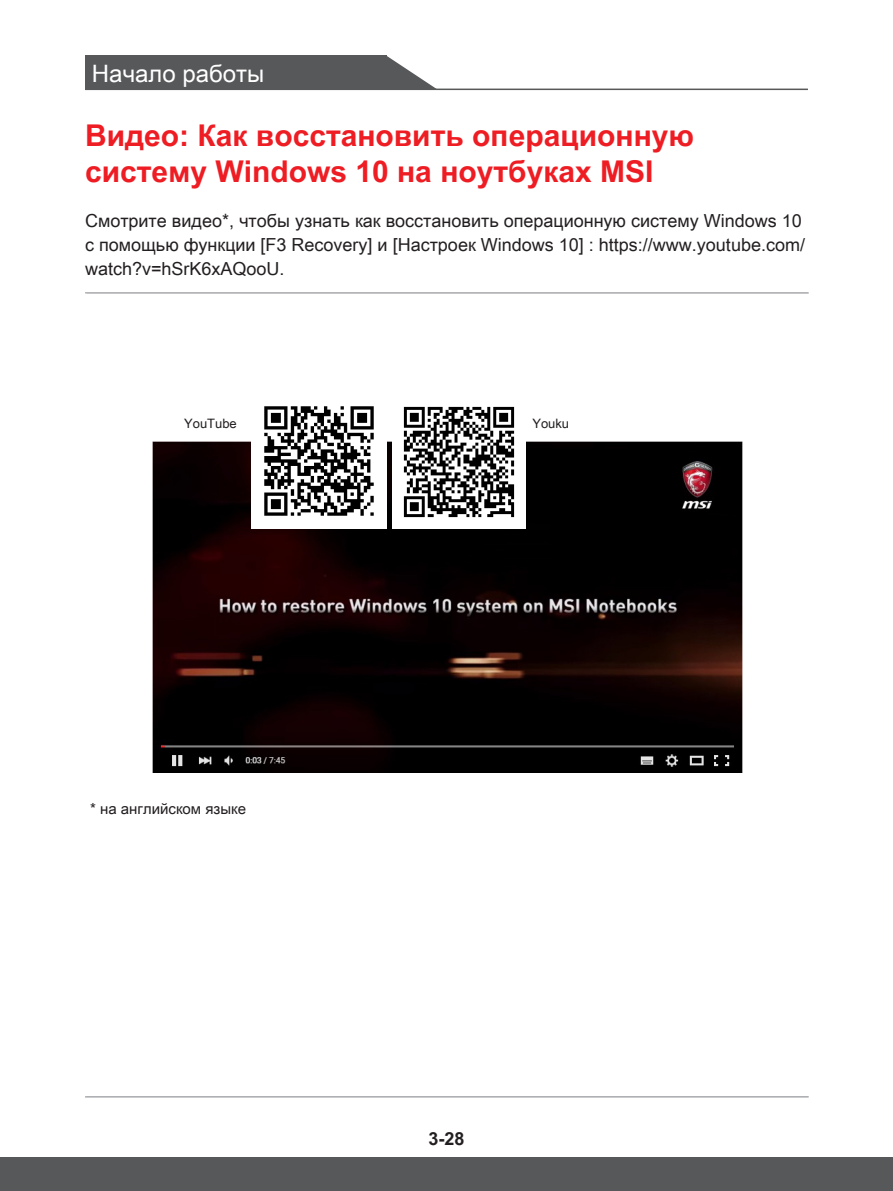
<style>
.page{position:relative;width:893px;height:1191px;background:#fff}
.page>*{position:absolute;margin:0;border:0;box-sizing:border-box;transform-origin:0 0}
.Title_1{font:700 30px/36px "Arial Unicode MS";color:#ee1d23}
.t1{font:24px "Arial Unicode MS";color:#fff}
.Text_Left_-_8{font:18px/24px "Arial Unicode MS";color:#231f20}
.t2{font:700 18px "Arial Unicode MS";color:#231f20}
.t3{font:15px "Arial Unicode MS";color:#231f20}
.t4{font:12.9px "Arial Unicode MS";color:#231f20}
</style>
<div class="page">
<div style="left:85px;top:56px;width:301px;height:34px;background:#57585a"></div>
<svg style="left:386px;top:56px;width:52px;height:33px"></svg>
<hr style="left:85px;top:89px;width:723px;height:1px;background:#57585a">
<div style="left:0;top:1157px;width:893px;height:34px;background:#57585a"></div>
<hr style="left:85px;top:292px;width:724px;height:2px;background:#a8a9ad">
<hr style="left:85px;top:1096px;width:724px;height:1px;background:#a8a9ad">
<img style="left:152px;top:441px;width:590px;height:331px">
<img style="left:392px;top:406px;width:133px;height:122px">
<img style="left:252px;top:406px;width:134px;height:122px">
<h2 class="t1" style="left:92px;top:56px;width:174px">Начало работы</h2>
<p class="Title_1" style="left:85px;top:118px;width:611px">Видео: Как восстановить операционную систему Windows 10 на ноутбуках MSI</p>
<p class="Text_Left_-_8" style="left:85px;top:208px;width:721px">Смотрите видео*, чтобы узнать как восстановить операционную систему Windows 10 с помощью функции [F3 Recovery] и [Настроек Windows 10] : https://www.youtube.com/ watch?v=hSrK6xAQooU.</p>
<p class="t4" style="left:184px;top:414px;width:54px">YouTube</p>
<p class="t4" style="left:532px;top:414px;width:38px">Youku</p>
<p class="t3" style="left:90px;top:797px;width:157px">* на английском языке</p>
<p class="t2" style="left:428px;top:1125px;width:38px">3-28</p>
</div>
